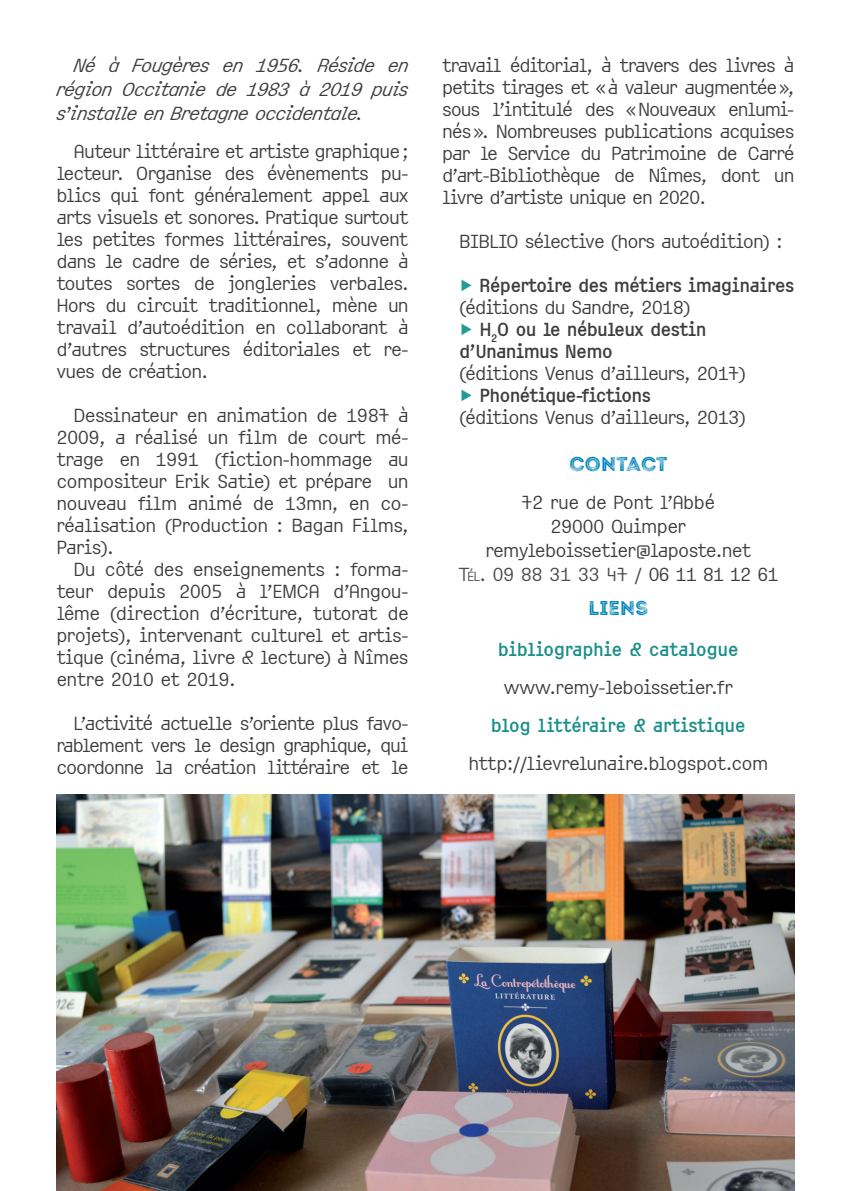
<style>
.page{position:relative;width:851px;height:1191px;background:#fff}
.page>*{position:absolute;margin:0;border:0;box-sizing:border-box;transform-origin:0 0}
.t1{font:20px/22px "Brizeux";letter-spacing:-.02em;color:#3e3e3f;text-align:justify}
.t2{font:20px/24px "Brizeux";color:#3e3e3f;text-align:center}
.t3{font:20px/24px "Brizeux Italique";letter-spacing:-.01em;color:#3e3e3f;text-align:justify}
.t4{font:20px/22px "Brizeux Gras";letter-spacing:-.01em;color:#3e3e3f}
.t5{font:20px "Brizeux Gras";color:#1b8f89}
.t6{font:20px "Intro Rust G Base 2 Line";letter-spacing:.01em;color:#0084bb}
.s1{color:#4b4c4d}
.s2{font-size:14px;color:#4b4c4d}
</style>
<div class="page">
<img style="left:57px;top:794px;width:737px;height:397px">
<p class="t3" style="left:57px;top:52px;width:353px;text-indent:17px">Né à Fougères en 1956. Réside en région Occitanie de 1983 à 2019 puis s’installe en Bretagne occidentale.</p>
<p class="t1" style="left:57px;top:139px;width:353px;text-indent:17px">Auteur littéraire et artiste graphique ; lecteur. Organise des évènements pu&shy;blics qui font généralement appel aux arts visuels et sonores. Pratique surtout les petites formes littéraires, souvent dans le cadre de séries, et s’adonne à toutes sortes de jongleries verbales.<br>Hors du circuit traditionnel, mène un travail d’autoédition en collaborant à d’autres structures éditoriales et re&shy;vues de création.</p>
<p class="t1" style="left:57px;top:403px;width:353px;text-indent:17px">Dessinateur en animation de 1987 à 2009, a réalisé un film de court mé&shy;trage en 1991 (fiction-hommage au compositeur Erik Satie) et prépare un nouveau film animé de 13mn, en co&shy;réalisation (Production : Bagan Films, Paris).</p>
<p class="t1" style="left:57px;top:557px;width:353px;text-indent:17px">Du côté des enseignements : forma&shy;teur depuis 2005 à l’EMCA d’Angou&shy;lême (direction d’écriture, tutorat de projets), intervenant culturel et artis&shy;tique (cinéma, livre &amp; lecture) à Nîmes entre 2010 et 2019.</p>
<p class="t1" style="left:57px;top:711px;width:353px;text-indent:17px">L’activité actuelle s’oriente plus favo&shy;rablement vers le design graphique, qui coordonne la création littéraire et le</p>
<p class="t1" style="left:442px;top:53px;width:353px">travail éditorial, à travers des livres à petits tirages et « à valeur augmentée », sous l’intitulé des « Nouveaux enlumi&shy;nés ». Nombreuses publications acquises par le Service du Patrimoine de Carré d’art-Bibliothèque de Nîmes, dont un livre d’artiste unique en 2020.</p>
<p class="t1" style="left:459px;top:229px;width:324px">BIBLIO sélective (hors autoédition) :</p>
<p class="t4" style="left:479px;top:273px;width:316px">Répertoire des métiers imaginaires</p>
<p class="t1" style="left:459px;top:295px;width:232px">(éditions du Sandre, 2018)</p>
<p class="t4" style="left:459px;top:317px;width:248px;text-indent:20px">H<sub>2</sub>O ou le nébuleux destin d’Unanimus Nemo</p>
<p class="t1" style="left:459px;top:361px;width:288px">(éditions Venus d’ailleurs, 2017)</p>
<p class="t4" style="left:479px;top:383px;width:173px">Phonétique-fictions</p>
<p class="t1" style="left:459px;top:405px;width:288px">(éditions Venus d’ailleurs, 2013)</p>
<p class="t6" style="left:569px;top:451px;width:100px">CONTACT</p>
<p class="t2" style="left:458px;top:489px;width:321px">72 rue de Pont l’Abbé<br>29000 Quimper remyleboissetier@laposte.net<br><span class="s1">T</span><span class="s2">él</span><span class="s1">.</span> <span class="s1">09 88 31 33 47 /</span> 06 11 81 12 61</p>
<p class="t6" style="left:588px;top:595px;width:61px">LIENS</p>
<p class="t5" style="left:498px;top:633px;width:242px">bibliographie &amp; catalogue</p>
<p class="t2" style="left:503px;top:674px;width:231px">www.remy-leboissetier.fr</p>
<p class="t5" style="left:491px;top:709px;width:256px">blog littéraire &amp; artistique</p>
<p class="t2" style="left:468px;top:750px;width:301px">http://lievrelunaire.blogspot.com</p>
</div>
